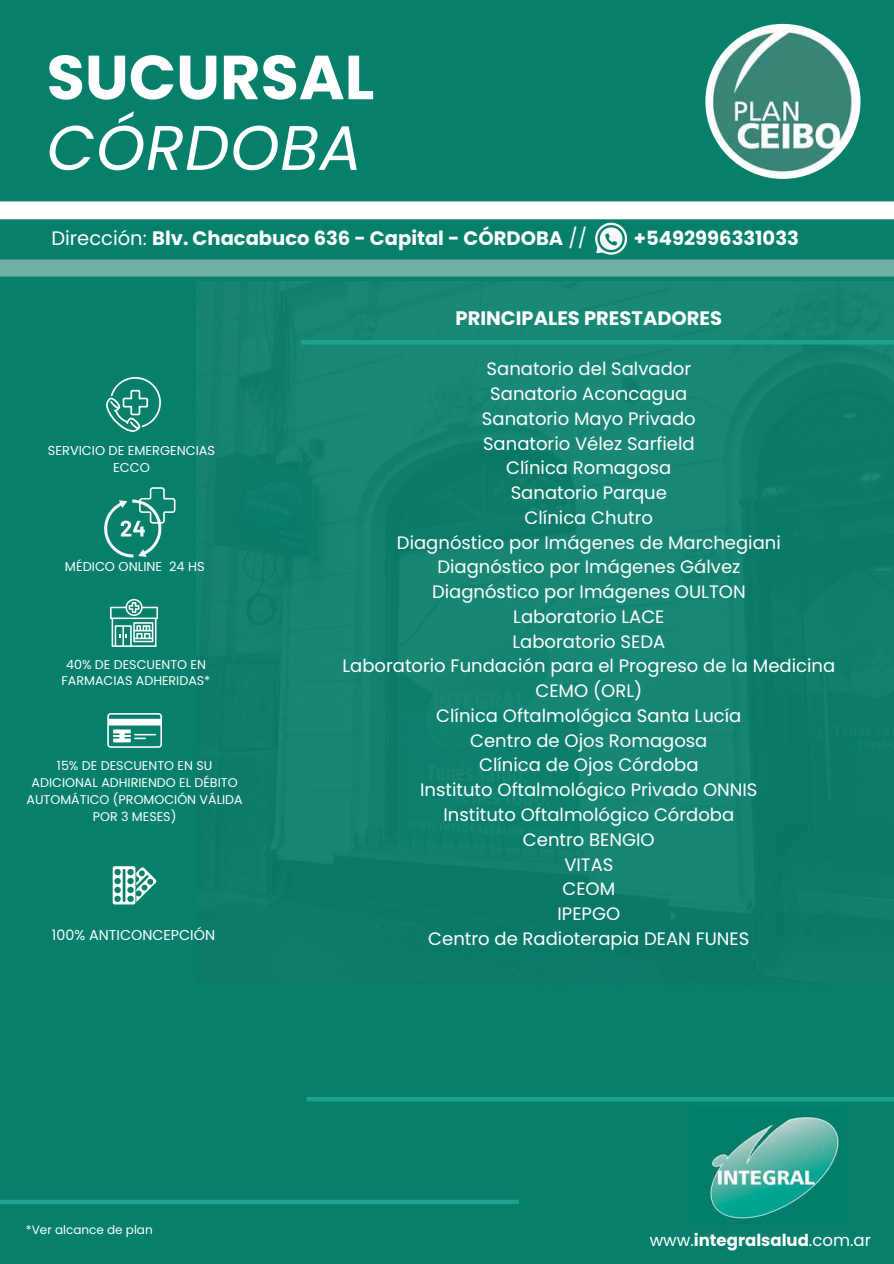
<style>
.page{position:relative;width:894px;height:1264px;background:#fff}
.page>*{position:absolute;margin:0;border:0;box-sizing:border-box;transform-origin:0 0}
.t1{font:italic 62.85px "Poppins";letter-spacing:.01em;color:#feffff}
.t2{font:700 62.1px "Poppins";color:#fff}
.t3{font:700 19.5px "Poppins";color:#feffff}
.t4{font:18px/24.8px "Poppins";color:#feffff;text-align:center}
.t5{font:700 16.5px "Poppins";color:#fff}
.t6{font:14.25px "Poppins";color:#fff}
.t7{font:12.9px/17.2px "Poppins";color:#feffff;text-align:center}
.t8{font:12.6px/16.8px "Poppins";color:#feffff;text-align:center}
.t9{font:12px "Poppins";color:#feffff}
.s1{font-weight:400}
</style>
<div class="page">
<div style="left:0;top:0;width:893px;height:1263px;background:#067f6b"></div>
<div style="left:0;top:1199px;width:519px;height:5px;background:#1ca490"></div>
<img style="left:196px;top:281px;width:697px;height:698px">
<svg style="left:106px;top:377px;width:55px;height:54px"></svg>
<div style="left:306px;top:1096px;width:587px;height:5px;background:#1ca490"></div>
<hr style="left:301px;top:340px;width:592px;height:4px;background:#1ca490">
<img style="left:709px;top:1116px;width:130px;height:104px">
<svg style="left:0;top:201px;width:893px;height:75px"></svg>
<svg style="left:104px;top:487px;width:71px;height:71px"></svg>
<svg style="left:110px;top:599px;width:48px;height:48px"></svg>
<svg style="left:107px;top:713px;width:55px;height:34px"></svg>
<svg style="left:113px;top:866px;width:43px;height:38px"></svg>
<img style="left:705px;top:24px;width:155px;height:155px;border-radius:50%">
<h2 class="t2" style="left:47px;top:34px;width:329px">SUCURSAL</h2>
<h1 class="t1" style="left:47px;top:104px;width:317px">CÓRDOBA</h1>
<p class="t3" style="left:51px;top:225px;width:537px"><span class="s1">Dirección:</span> Blv. Chacabuco 636 - Capital - CÓRDOBA <span class="s1">//</span></p>
<p class="t3" style="left:633px;top:225px;width:166px">+5492996331033</p>
<p class="t7" style="left:48px;top:442px;width:169px">SERVICIO DE EMERGENCIAS<br>ECCO</p>
<p class="t7" style="left:65px;top:558px;width:141px">MÉDICO ONLINE 24 HS</p>
<p class="t8" style="left:62px;top:655px;width:150px">40% DE DESCUENTO EN<br>FARMACIAS ADHERIDAS*</p>
<p class="t8" style="left:27px;top:757px;width:218px">15% DE DESCUENTO EN SU<br>ADICIONAL ADHIRIENDO EL DÉBITO<br>AUTOMÁTICO (PROMOCIÓN VÁLIDA<br>POR 3 MESES)</p>
<p class="t6" style="left:52px;top:925px;width:165px">100% ANTICONCEPCIÓN</p>
<p class="t3" style="left:455px;top:304px;width:268px">PRINCIPALES PRESTADORES</p>
<p class="t4" style="left:342px;top:356px;width:494px">Sanatorio del Salvador<br>Sanatorio Aconcagua<br>Sanatorio Mayo Privado<br>Sanatorio Vélez Sarfield<br>Clínica Romagosa<br>Sanatorio Parque<br>Clínica Chutro<br>Diagnóstico por Imágenes de Marchegiani<br>Diagnóstico por Imágenes Gálvez<br>Diagnóstico por Imágenes OULTON<br>Laboratorio LACE<br>Laboratorio SEDA<br>Laboratorio Fundación para el Progreso de la Medicina<br>CEMO (ORL)<br>Clínica Oftalmológica Santa Lucía<br>Centro de Ojos Romagosa<br>Clínica de Ojos Córdoba<br>Instituto Oftalmológico Privado ONNIS<br>Instituto Oftalmológico Córdoba<br>Centro BENGIO<br>VITAS<br>CEOM<br>IPEPGO<br>Centro de Radioterapia DEAN FUNES</p>
<p class="t9" style="left:26px;top:1221px;width:128px">*Ver alcance de plan</p>
<p class="t5" style="left:649px;top:1228px;width:222px"><span class="s1">www.</span>integralsalud<span class="s1">.com.ar</span></p>
</div>
